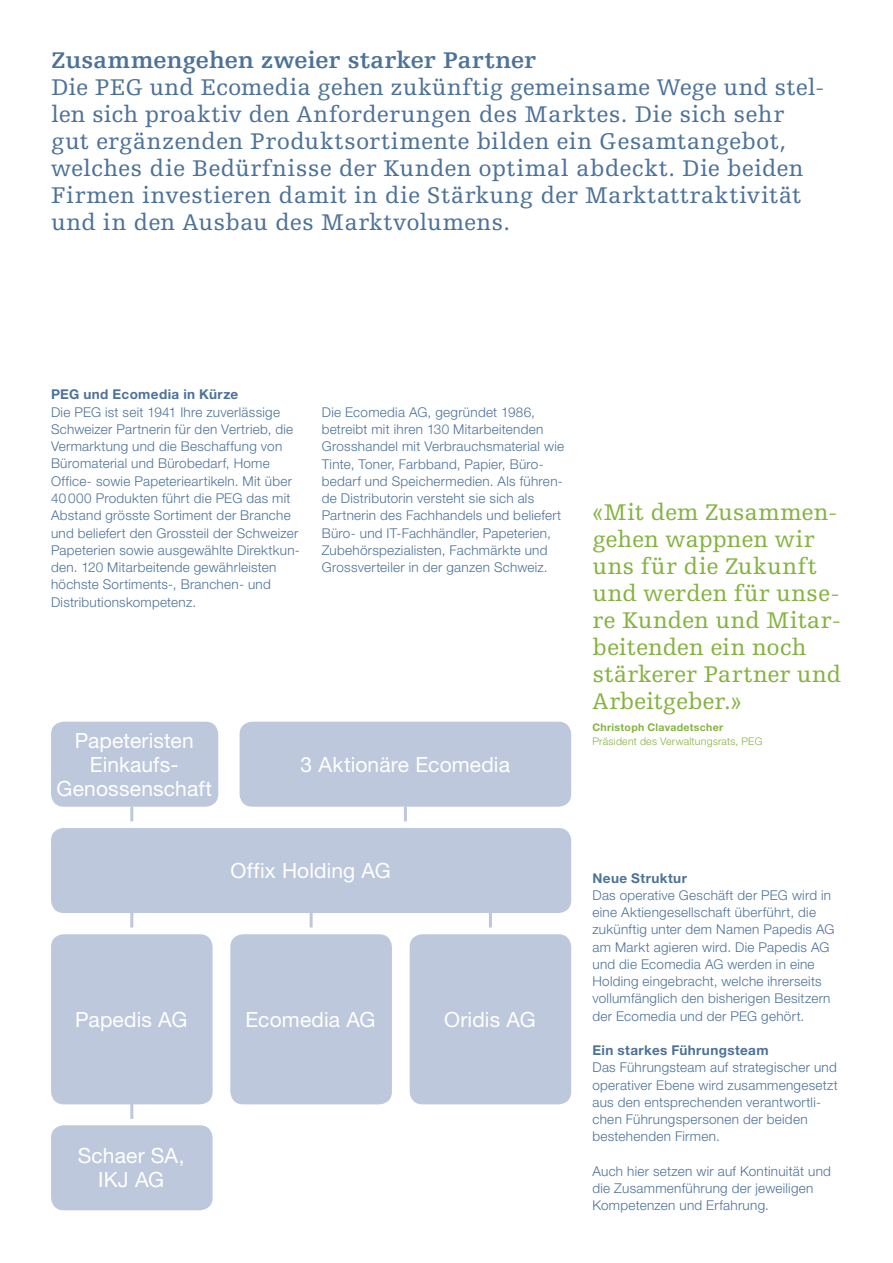
<style>
.page{position:relative;width:893px;height:1263px;background:#fff}
.page>*{position:absolute;margin:0;border:0;box-sizing:border-box;transform-origin:0 0}
.t1{font:24px/27px "Egyptienne FLT Std";letter-spacing:.01em;color:#4d7299}
.t2{font:24px/27px "Egyptienne FLT Std";color:#85b340}
.t3{font:700 24px "Egyptienne FLT Std";letter-spacing:-.005em;color:#4d7299}
.t4{font:21px/24px "Helvetica Neue LT Std";letter-spacing:.005em;color:#fff;text-align:center}
.t5{font:300 13.5px/17.2px "Helvetica Neue LT Std";letter-spacing:.02em;color:#4d7299}
.t6{font:700 13.5px "Helvetica Neue LT Std";letter-spacing:.03em;color:#4d7299}
.t7{font:300 10.5px "Helvetica Neue LT Std";letter-spacing:.025em;color:#85b340}
.t8{font:700 10.5px "Helvetica Neue LT Std";letter-spacing:.03em;color:#85b340}
</style>
<div class="page">
<div style="left:51px;top:722px;width:167px;height:85px;background:#bdc8dc;border-radius:13px"></div>
<div style="left:51px;top:828px;width:520px;height:85px;background:#bdc8dc;border-radius:13px"></div>
<div style="left:51px;top:934px;width:162px;height:170px;background:#bdc8dc;border-radius:13px"></div>
<div style="left:51px;top:1125px;width:162px;height:85px;background:#bdc8dc;border-radius:13px"></div>
<div style="left:230px;top:934px;width:162px;height:170px;background:#bdc8dc;border-radius:13px"></div>
<div style="left:410px;top:934px;width:161px;height:170px;background:#bdc8dc;border-radius:13px"></div>
<div style="left:240px;top:722px;width:331px;height:85px;background:#bdc8dc;border-radius:13px"></div>
<hr style="left:130px;top:1104px;width:3px;height:15px;background:#bdc8dc">
<hr style="left:130px;top:806px;width:3px;height:15px;background:#bdc8dc">
<hr style="left:130px;top:913px;width:3px;height:14px;background:#bdc8dc">
<hr style="left:310px;top:913px;width:3px;height:14px;background:#bdc8dc">
<hr style="left:489px;top:913px;width:3px;height:14px;background:#bdc8dc">
<hr style="left:404px;top:806px;width:3px;height:15px;background:#bdc8dc">
<h1 class="t3" style="left:51px;top:47px;width:487px">Zusammengehen zweier starker Partner</h1>
<p class="t1" style="left:51px;top:74px;width:775px">Die PEG und Ecomedia gehen zukünftig gemeinsame Wege und stel&shy;len sich proaktiv den Anforderungen des Marktes. Die sich sehr gut ergänzenden Produktsortimente bilden ein Gesamtangebot, welches die Bedürfnisse der Kunden optimal abdeckt. Die beiden Firmen investieren damit in die Stärkung der Marktattraktivität und in den Ausbau des Marktvolumens.</p>
<p class="t6" style="left:51px;top:386px;width:189px">PEG und Ecomedia in Kürze</p>
<p class="t5" style="left:51px;top:403px;width:250px">Die PEG ist seit 1941 Ihre zuverlässige Schweizer Partnerin für den Vertrieb, die Vermarktung und die Beschaffung von Büromaterial und Bürobedarf, Home Office- sowie Papeterieartikeln. Mit über 40 000 Produkten führt die PEG das mit Abstand grösste Sortiment der Branche und beliefert den Grossteil der Schweizer Papeterien sowie ausgewählte Direktkun&shy;den. 120 Mitarbeitende gewährleisten höchste Sortiments-, Branchen- und Distributionskompetenz.</p>
<p class="t5" style="left:322px;top:403px;width:244px">Die Ecomedia AG, gegründet 1986, betreibt mit ihren 130 Mitarbeitenden Grosshandel mit Verbrauchsmaterial wie Tinte, Toner, Farbband, Papier, Büro&shy;bedarf und Speichermedien. Als führen&shy;de Distributorin versteht sie sich als Partnerin des Fachhandels und beliefert Büro- und IT-Fachhändler, Papeterien, Zubehörspezialisten, Fachmärkte und Grossverteiler in der ganzen Schweiz.</p>
<h1 class="t2" style="left:592px;top:499px;width:250px">«Mit dem Zusammen&shy;gehen wappnen wir uns für die Zukunft und werden für unse&shy;re Kunden und Mitar&shy;beitenden ein noch stärkerer Partner und<br>Arbeitgeber.»</h1>
<p class="t8" style="left:592px;top:721px;width:132px">Christoph Clavadetscher</p>
<h2 class="t4" style="left:75px;top:728px;width:121px">Papeteristen</h2>
<p class="t7" style="left:592px;top:735px;width:171px">Präsident des Verwaltungsrats, PEG</p>
<h2 class="t4" style="left:57px;top:752px;width:157px">Einkaufs-<br>Genossenschaft</h2>
<h2 class="t4" style="left:301px;top:752px;width:211px">3 Aktionäre Ecomedia</h2>
<h2 class="t4" style="left:230px;top:858px;width:162px">Offix Holding AG</h2>
<h2 class="t4" style="left:75px;top:1007px;width:114px">Papedis AG</h2>
<h2 class="t4" style="left:78px;top:1143px;width:109px">Schaer SA,<br>IKJ AG</h2>
<h2 class="t4" style="left:246px;top:1007px;width:131px">Ecomedia AG</h2>
<h2 class="t4" style="left:444px;top:1007px;width:93px">Oridis AG</h2>
<p class="t6" style="left:592px;top:869px;width:96px">Neue Struktur</p>
<p class="t5" style="left:592px;top:886px;width:243px">Das operative Geschäft der PEG wird in eine Aktiengesellschaft überführt, die zukünftig unter dem Namen Papedis AG am Markt agieren wird. Die Papedis AG und die Ecomedia AG werden in eine Holding eingebracht, welche ihrerseits vollumfänglich den bisherigen Besitzern der Ecomedia und der PEG gehört.</p>
<p class="t6" style="left:592px;top:1042px;width:178px">Ein starkes Führungsteam</p>
<p class="t5" style="left:592px;top:1059px;width:247px">Das Führungsteam auf strategischer und operativer Ebene wird zusammengesetzt aus den entsprechenden verantwortli&shy;chen Führungspersonen der beiden bestehenden Firmen.</p>
<p class="t5" style="left:592px;top:1162px;width:240px">Auch hier setzen wir auf Kontinuität und die Zusammenführung der jeweiligen<br>Kompetenzen und Erfahrung.</p>
</div>
